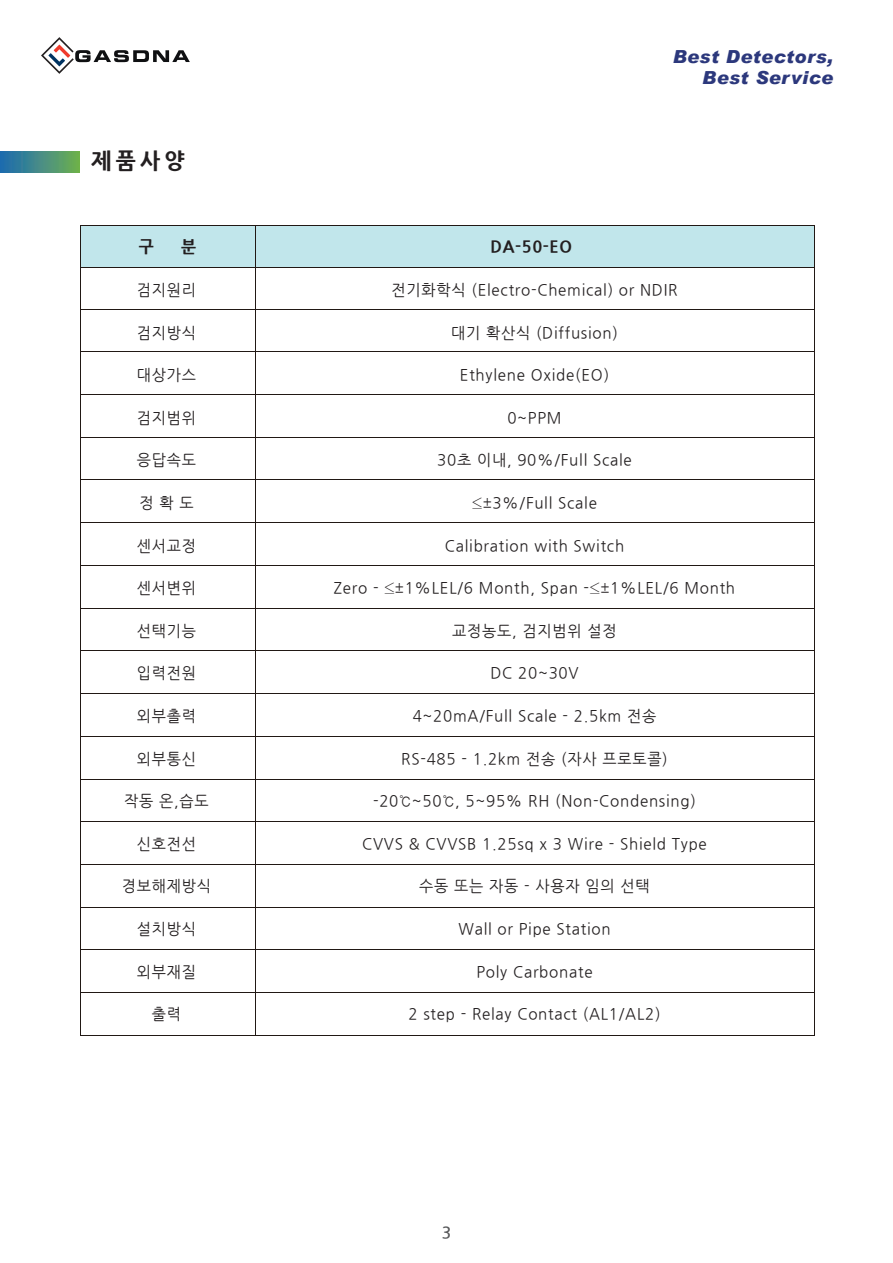
<style>
.page{position:relative;width:893px;height:1263px;background:#fff}
.page>*{position:absolute;margin:0;border:0;box-sizing:border-box;transform-origin:0 0}
.t1{font:800 22.5px "Nanum Gothic";color:#231f20;scale:.95 1}
.t2{font:italic 900 18px/21.6px "Arial";letter-spacing:.025em;color:#2c387c;text-align:right}
.t3{font:800 16.5px "Nanum Gothic";color:#231f20}
.t4{font:700 16.5px "Nanum Gothic";color:#57585a;scale:.95 1}
.t5{font:15.6px "Nanum Gothic";letter-spacing:.05em;color:#231f20}
</style>
<div class="page">
<div style="left:0;top:152px;width:80px;height:20px;background:linear-gradient(to right,#1c69b4,#6fb051)"></div>
<div style="left:80px;top:226px;width:734px;height:41px;background:#c1e6eb"></div>
<hr style="left:80px;top:225px;width:735px;height:1px;background:#211814">
<hr style="left:255px;top:226px;width:1px;height:41px;background:#211814">
<hr style="left:814px;top:226px;width:1px;height:41px;background:#211814">
<hr style="left:80px;top:267px;width:175px;height:1px;background:#211814">
<hr style="left:256px;top:267px;width:558px;height:1px;background:#211814">
<hr style="left:80px;top:309px;width:175px;height:1px;background:#211814">
<hr style="left:256px;top:309px;width:558px;height:1px;background:#211814">
<hr style="left:80px;top:225px;width:1px;height:127px;background:#211814">
<hr style="left:255px;top:268px;width:1px;height:84px;background:#211814">
<hr style="left:814px;top:268px;width:1px;height:84px;background:#211814">
<hr style="left:80px;top:352px;width:175px;height:1px;background:#211814">
<hr style="left:256px;top:352px;width:558px;height:1px;background:#211814">
<hr style="left:80px;top:352px;width:1px;height:42px;background:#211814">
<hr style="left:255px;top:352px;width:1px;height:42px;background:#211814">
<hr style="left:814px;top:352px;width:1px;height:42px;background:#211814">
<hr style="left:80px;top:394px;width:175px;height:1px;background:#211814">
<hr style="left:256px;top:394px;width:558px;height:1px;background:#211814">
<hr style="left:80px;top:395px;width:1px;height:42px;background:#211814">
<hr style="left:255px;top:395px;width:1px;height:42px;background:#211814">
<hr style="left:814px;top:395px;width:1px;height:42px;background:#211814">
<hr style="left:80px;top:437px;width:175px;height:1px;background:#211814">
<hr style="left:256px;top:437px;width:558px;height:1px;background:#211814">
<hr style="left:80px;top:437px;width:1px;height:43px;background:#211814">
<hr style="left:255px;top:437px;width:1px;height:43px;background:#211814">
<hr style="left:814px;top:437px;width:1px;height:43px;background:#211814">
<hr style="left:80px;top:480px;width:175px;height:1px;background:#211814">
<hr style="left:256px;top:480px;width:558px;height:1px;background:#211814">
<hr style="left:80px;top:480px;width:1px;height:42px;background:#211814">
<hr style="left:255px;top:480px;width:1px;height:42px;background:#211814">
<hr style="left:814px;top:480px;width:1px;height:42px;background:#211814">
<hr style="left:80px;top:522px;width:175px;height:1px;background:#211814">
<hr style="left:256px;top:522px;width:558px;height:1px;background:#211814">
<hr style="left:80px;top:523px;width:1px;height:42px;background:#211814">
<hr style="left:255px;top:523px;width:1px;height:42px;background:#211814">
<hr style="left:814px;top:523px;width:1px;height:42px;background:#211814">
<hr style="left:80px;top:565px;width:175px;height:1px;background:#211814">
<hr style="left:256px;top:565px;width:558px;height:1px;background:#211814">
<hr style="left:80px;top:565px;width:1px;height:43px;background:#211814">
<hr style="left:255px;top:565px;width:1px;height:43px;background:#211814">
<hr style="left:814px;top:565px;width:1px;height:43px;background:#211814">
<hr style="left:80px;top:608px;width:175px;height:1px;background:#211814">
<hr style="left:256px;top:608px;width:558px;height:1px;background:#211814">
<hr style="left:80px;top:608px;width:1px;height:43px;background:#211814">
<hr style="left:255px;top:608px;width:1px;height:43px;background:#211814">
<hr style="left:814px;top:608px;width:1px;height:43px;background:#211814">
<hr style="left:80px;top:651px;width:175px;height:1px;background:#211814">
<hr style="left:256px;top:651px;width:558px;height:1px;background:#211814">
<hr style="left:80px;top:651px;width:1px;height:42px;background:#211814">
<hr style="left:255px;top:651px;width:1px;height:42px;background:#211814">
<hr style="left:814px;top:651px;width:1px;height:42px;background:#211814">
<hr style="left:80px;top:693px;width:175px;height:1px;background:#211814">
<hr style="left:256px;top:693px;width:558px;height:1px;background:#211814">
<hr style="left:80px;top:694px;width:1px;height:42px;background:#211814">
<hr style="left:255px;top:694px;width:1px;height:42px;background:#211814">
<hr style="left:814px;top:694px;width:1px;height:42px;background:#211814">
<hr style="left:80px;top:736px;width:175px;height:1px;background:#211814">
<hr style="left:256px;top:736px;width:558px;height:1px;background:#211814">
<hr style="left:80px;top:736px;width:1px;height:43px;background:#211814">
<hr style="left:255px;top:736px;width:1px;height:43px;background:#211814">
<hr style="left:814px;top:736px;width:1px;height:43px;background:#211814">
<hr style="left:80px;top:779px;width:175px;height:1px;background:#211814">
<hr style="left:256px;top:779px;width:558px;height:1px;background:#211814">
<hr style="left:80px;top:779px;width:1px;height:43px;background:#211814">
<hr style="left:255px;top:779px;width:1px;height:43px;background:#211814">
<hr style="left:814px;top:779px;width:1px;height:43px;background:#211814">
<hr style="left:80px;top:822px;width:175px;height:1px;background:#211814">
<hr style="left:256px;top:822px;width:558px;height:1px;background:#211814">
<hr style="left:80px;top:822px;width:1px;height:42px;background:#211814">
<hr style="left:255px;top:822px;width:1px;height:42px;background:#211814">
<hr style="left:814px;top:822px;width:1px;height:42px;background:#211814">
<hr style="left:80px;top:864px;width:175px;height:1px;background:#211814">
<hr style="left:256px;top:864px;width:558px;height:1px;background:#211814">
<hr style="left:80px;top:865px;width:1px;height:42px;background:#211814">
<hr style="left:255px;top:865px;width:1px;height:42px;background:#211814">
<hr style="left:814px;top:865px;width:1px;height:42px;background:#211814">
<hr style="left:80px;top:907px;width:175px;height:1px;background:#211814">
<hr style="left:256px;top:907px;width:558px;height:1px;background:#211814">
<hr style="left:80px;top:907px;width:1px;height:43px;background:#211814">
<hr style="left:255px;top:907px;width:1px;height:43px;background:#211814">
<hr style="left:814px;top:907px;width:1px;height:43px;background:#211814">
<hr style="left:80px;top:950px;width:175px;height:1px;background:#211814">
<hr style="left:256px;top:950px;width:558px;height:1px;background:#211814">
<hr style="left:80px;top:950px;width:1px;height:42px;background:#211814">
<hr style="left:255px;top:950px;width:1px;height:42px;background:#211814">
<hr style="left:814px;top:950px;width:1px;height:42px;background:#211814">
<hr style="left:80px;top:992px;width:175px;height:1px;background:#211814">
<hr style="left:256px;top:992px;width:558px;height:1px;background:#211814">
<hr style="left:80px;top:993px;width:1px;height:42px;background:#211814">
<hr style="left:80px;top:1035px;width:175px;height:1px;background:#211814">
<hr style="left:255px;top:993px;width:1px;height:42px;background:#211814">
<hr style="left:256px;top:1035px;width:558px;height:1px;background:#211814">
<hr style="left:814px;top:993px;width:1px;height:42px;background:#211814">
<svg style="left:41px;top:37px;width:149px;height:37px"></svg>
<h1 class="t1" style="left:91px;top:149px;width:100px">제품사양</h1>
<p class="t2" style="left:673px;top:45px;width:162px">Best Detectors,<br>Best Service</p>
<p class="t3" style="left:139px;top:238px;width:17px">구</p>
<p class="t3" style="left:181px;top:238px;width:17px">분</p>
<p class="t3" style="left:490px;top:238px;width:83px">DA-50-EO</p>
<p class="t5" style="left:137px;top:282px;width:61px">검지원리</p>
<p class="t5" style="left:137px;top:325px;width:61px">검지방식</p>
<p class="t5" style="left:137px;top:368px;width:61px">대상가스</p>
<p class="t5" style="left:137px;top:410px;width:61px">검지범위</p>
<p class="t5" style="left:137px;top:453px;width:61px">응답속도</p>
<p class="t5" style="left:139px;top:495px;width:56px">정 확 도</p>
<p class="t5" style="left:137px;top:538px;width:61px">센서교정</p>
<p class="t5" style="left:137px;top:581px;width:61px">센서변위</p>
<p class="t5" style="left:137px;top:623px;width:61px">선택기능</p>
<p class="t5" style="left:137px;top:666px;width:61px">입력전원</p>
<p class="t5" style="left:137px;top:708px;width:61px">외부촐력</p>
<p class="t5" style="left:137px;top:751px;width:61px">외부통신</p>
<p class="t5" style="left:124px;top:794px;width:86px">작동 온,습도</p>
<p class="t5" style="left:137px;top:836px;width:61px">신호전선</p>
<p class="t5" style="left:122px;top:879px;width:91px">경보해제방식</p>
<p class="t5" style="left:137px;top:921px;width:61px">설치방식</p>
<p class="t5" style="left:137px;top:964px;width:61px">외부재질</p>
<p class="t5" style="left:152px;top:1007px;width:31px">출력</p>
<p class="t5" style="left:391px;top:282px;width:288px">전기화학식 (Electro-Chemical) or NDIR</p>
<p class="t5" style="left:451px;top:325px;width:168px">대기 확산식 (Diffusion)</p>
<p class="t5" style="left:460px;top:368px;width:151px">Ethylene Oxide(EO)</p>
<p class="t5" style="left:507px;top:410px;width:56px">0~PPM</p>
<p class="t5" style="left:437px;top:453px;width:196px">30초 이내, 90%/Full Scale</p>
<p class="t5" style="left:472px;top:495px;width:126px">≤±3%/Full Scale</p>
<p class="t5" style="left:445px;top:538px;width:181px">Calibration with Switch</p>
<p class="t5" style="left:334px;top:581px;width:403px">Zero - ≤±1%LEL/6 Month, Span -≤±1%LEL/6 Month</p>
<p class="t5" style="left:452px;top:623px;width:166px">교정농도, 검지범위 설정</p>
<p class="t5" style="left:490px;top:666px;width:90px">DC 20~30V</p>
<p class="t5" style="left:413px;top:708px;width:245px">4~20mA/Full Scale - 2.5km 전송</p>
<p class="t5" style="left:401px;top:751px;width:268px">RS-485 - 1.2km 전송 (자사 프로토콜)</p>
<p class="t5" style="left:373px;top:794px;width:324px">-20℃~50℃, 5~95% RH (Non-Condensing)</p>
<p class="t5" style="left:362px;top:836px;width:346px">CVVS &amp; CVVSB 1.25sq x 3 Wire - Shield Type</p>
<p class="t5" style="left:419px;top:879px;width:232px">수동 또는 자동 - 사용자 임의 선택</p>
<p class="t5" style="left:458px;top:921px;width:154px">Wall or Pipe Station</p>
<p class="t5" style="left:476px;top:964px;width:118px">Poly Carbonate</p>
<p class="t5" style="left:408px;top:1007px;width:254px">2 step - Relay Contact (AL1/AL2)</p>
<p class="t4" style="left:442px;top:1225px;width:11px">3</p>
</div>
